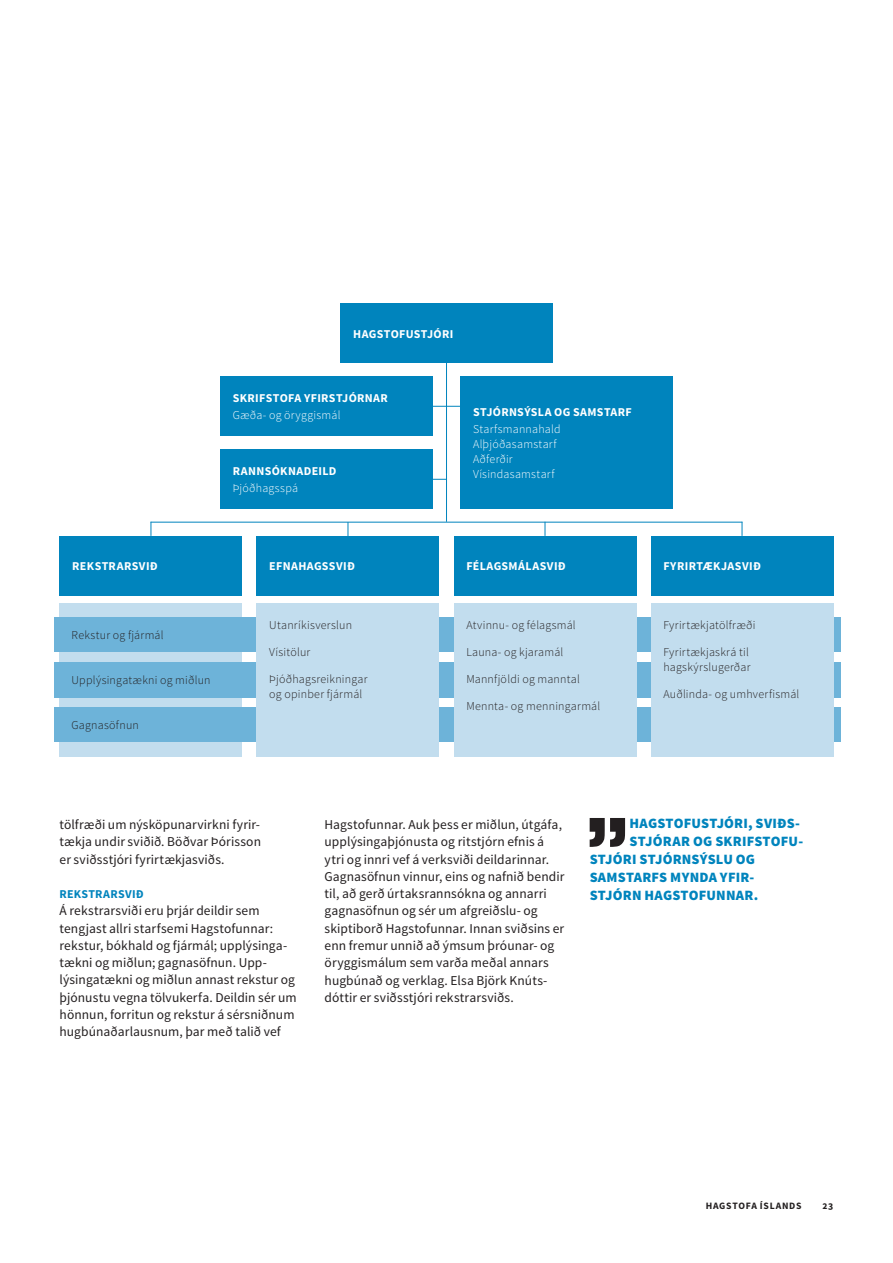
<style>
.page{position:relative;width:893px;height:1263px;background:#fff}
.page>*{position:absolute;margin:0;border:0;box-sizing:border-box;transform-origin:0 0}
.t1{font:800 77.25px "Rockwell";color:#231f20;scale:.8 1}
.t2{font:900 14.25px "Source Sans Pro";letter-spacing:.01em;color:#0084bd}
.t3{font:13.5px/17.2px "Source Sans Pro";letter-spacing:.005em;color:#231f20}
.t4{font:300 12px/15px "Source Sans Pro";letter-spacing:.02em;color:#231f20}
.t5{font:700 12px "Source Sans Pro";letter-spacing:.03em;color:#fff}
.t6{font:300 12px/15px "Source Sans Pro";letter-spacing:.02em;color:#fff}
.t7{font:700 12px "Source Sans Pro";letter-spacing:.025em;color:#0084bd}
.t8{font:700 9.75px "Source Sans Pro";letter-spacing:.075em;color:#231f20}
</style>
<div class="page">
<svg style="left:151px;top:523px;width:1px;height:13px"></svg>
<div style="left:60px;top:603px;width:182px;height:154px;background:#c2ddee"></div>
<div style="left:60px;top:536px;width:182px;height:59px;background:#0084bd"></div>
<div style="left:55px;top:618px;width:786px;height:34px;background:#6db3d9"></div>
<div style="left:55px;top:662px;width:786px;height:36px;background:#6db3d9"></div>
<div style="left:55px;top:708px;width:786px;height:34px;background:#6db3d9"></div>
<svg style="left:742px;top:522px;width:1px;height:14px"></svg>
<svg style="left:545px;top:523px;width:1px;height:13px"></svg>
<svg style="left:348px;top:523px;width:1px;height:13px"></svg>
<hr style="left:151px;top:522px;width:591px;height:1px;background:#0084bd">
<div style="left:257px;top:536px;width:182px;height:59px;background:#0084bd"></div>
<div style="left:257px;top:603px;width:182px;height:154px;background:#c2ddee"></div>
<div style="left:454px;top:603px;width:182px;height:154px;background:#c2ddee"></div>
<div style="left:454px;top:536px;width:182px;height:59px;background:#0084bd"></div>
<div style="left:651px;top:603px;width:182px;height:154px;background:#c2ddee"></div>
<div style="left:651px;top:536px;width:182px;height:59px;background:#0084bd"></div>
<hr style="left:446px;top:363px;width:1px;height:159px;background:#0084bd">
<svg style="left:433px;top:406px;width:27px;height:1px"></svg>
<svg style="left:433px;top:479px;width:13px;height:1px"></svg>
<div style="left:460px;top:376px;width:213px;height:133px;background:#0084bd"></div>
<div style="left:220px;top:449px;width:213px;height:60px;background:#0084bd"></div>
<div style="left:220px;top:376px;width:213px;height:60px;background:#0084bd"></div>
<div style="left:340px;top:303px;width:213px;height:60px;background:#0084bd"></div>
<p class="t5" style="left:353px;top:326px;width:102px">HAGSTOFUSTJÓRI</p>
<p class="t5" style="left:233px;top:390px;width:157px">SKRIFSTOFA YFIRSTJÓRNAR</p>
<p class="t6" style="left:233px;top:408px;width:109px">Gæða- og öryggismál</p>
<p class="t5" style="left:473px;top:404px;width:160px">STJÓRNSÝSLA OG SAMSTARF</p>
<p class="t6" style="left:473px;top:422px;width:89px">Starfsmannahald<br>Alþjóðasamstarf<br>Aðferðir</p>
<p class="t5" style="left:233px;top:463px;width:105px">RANNSÓKNADEILD</p>
<p class="t6" style="left:473px;top:467px;width:83px">Vísindasamstarf</p>
<p class="t6" style="left:233px;top:481px;width:67px">Þjóðhagsspá</p>
<p class="t5" style="left:72px;top:558px;width:87px">REKSTRARSVIÐ</p>
<p class="t4" style="left:72px;top:628px;width:94px">Rekstur og fjármál</p>
<p class="t4" style="left:72px;top:673px;width:141px">Upplýsingatækni og miðlun</p>
<p class="t4" style="left:72px;top:718px;width:69px">Gagnasöfnun</p>
<p class="t5" style="left:269px;top:558px;width:87px">EFNAHAGSSVIÐ</p>
<p class="t4" style="left:269px;top:618px;width:84px">Utanríkisverslun</p>
<p class="t4" style="left:269px;top:645px;width:43px">Vísitölur</p>
<p class="t4" style="left:269px;top:672px;width:100px">Þjóðhagsreikningar og opinber fjármál</p>
<p class="t5" style="left:466px;top:558px;width:101px">FÉLAGSMÁLASVIÐ</p>
<p class="t4" style="left:466px;top:618px;width:111px">Atvinnu- og félagsmál</p>
<p class="t4" style="left:466px;top:645px;width:99px">Launa- og kjaramál</p>
<p class="t4" style="left:466px;top:672px;width:115px">Mannfjöldi og manntal</p>
<p class="t4" style="left:466px;top:699px;width:135px">Mennta- og menningarmál</p>
<p class="t5" style="left:663px;top:558px;width:99px">FYRIRTÆKJASVIÐ</p>
<p class="t4" style="left:663px;top:618px;width:94px">Fyrirtækjatölfræði</p>
<p class="t4" style="left:663px;top:645px;width:89px">Fyrirtækjaskrá til hagskýrslugerðar</p>
<p class="t4" style="left:663px;top:687px;width:138px">Auðlinda- og umhverfismál</p>
<p class="t3" style="left:60px;top:816px;width:203px;text-align:justify">tölfræði um nýsköpunarvirkni fyrir&shy;tækja undir sviðið. Böðvar Þórisson er sviðsstjóri fyrirtækjasviðs.</p>
<p class="t7" style="left:60px;top:886px;width:86px">REKSTRARSVIÐ</p>
<p class="t3" style="left:60px;top:902px;width:239px">Á rekstrarsviði eru þrjár deildir sem tengjast allri starfsemi Hagstofunnar: rekstur, bókhald og fjármál; upplýsinga&shy;tækni og miðlun; gagnasöfnun. Upp&shy;lýsingatækni og miðlun annast rekstur og þjónustu vegna tölvukerfa. Deildin sér um hönnun, forritun og rekstur á sérsniðnum hugbúnaðarlausnum, þar með talið vef</p>
<p class="t3" style="left:325px;top:816px;width:241px">Hagstofunnar. Auk þess er miðlun, útgáfa, upplýsingaþjónusta og ritstjórn efnis á ytri og innri vef á verksviði deildarinnar.<br>Gagnasöfnun vinnur, eins og nafnið bendir til, að gerð úrtaksrannsókna og annarri gagnasöfnun og sér um afgreiðslu- og skiptiborð Hagstofunnar. Innan sviðsins er enn fremur unnið að ýmsum þróunar- og öryggismálum sem varða meðal annars hugbúnað og verklag. Elsa Björk Knúts&shy;dóttir er sviðsstjóri rekstrarsviðs.</p>
<h1 class="t1" style="left:585px;top:761px;width:57px">„</h1>
<p class="t2" style="left:630px;top:814px;width:172px">HAGSTOFUSTJÓRI, SVIÐS-</p>
<p class="t2" style="left:630px;top:832px;width:175px">STJÓRAR OG SKRIFSTOFU-</p>
<p class="t2" style="left:590px;top:850px;width:167px">STJÓRI STJÓRNSÝSLU OG</p>
<p class="t2" style="left:590px;top:868px;width:166px">SAMSTARFS MYNDA YFIR-</p>
<p class="t2" style="left:590px;top:886px;width:170px">STJÓRN HAGSTOFUNNAR.</p>
<p class="t8" style="left:706px;top:1199px;width:97px">HAGSTOFA ÍSLANDS</p>
<p class="t8" style="left:822px;top:1199px;width:12px">23</p>
</div>
